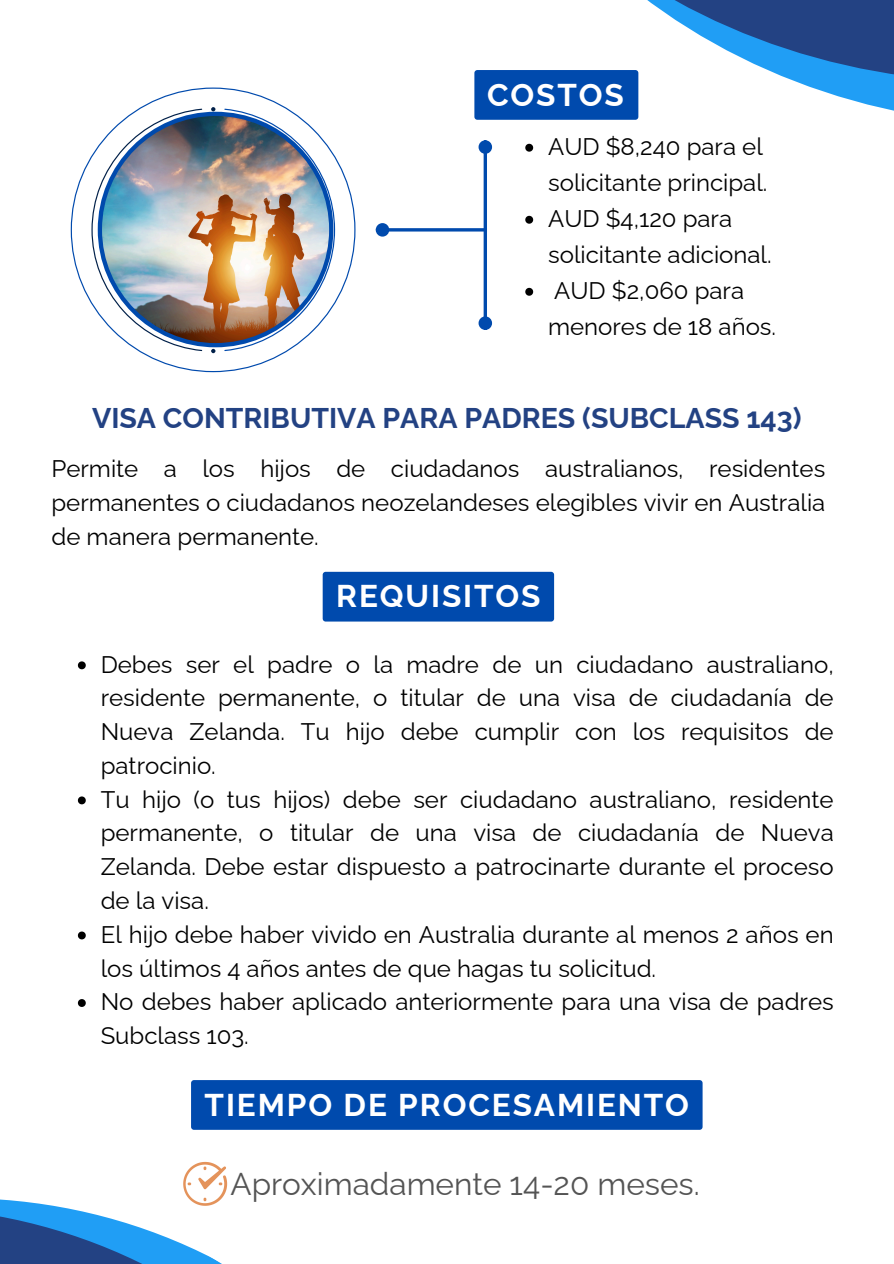
<style>
.page{position:relative;width:894px;height:1264px;background:#fff}
.page>*{position:absolute;margin:0;border:0;box-sizing:border-box;transform-origin:0 0}
.t1{font:700 31.5px "Raleway";letter-spacing:.06em;color:#fff}
.t2{font:31.5px "Raleway";color:#545454}
.t3{font:700 28.5px "Raleway";color:#234283}
.t4{font:24px/33.8px "Raleway";color:#000}
</style>
<div class="page">
<svg style="left:78px;top:661px;width:8px;height:8px"></svg>
<svg style="left:78px;top:796px;width:8px;height:8px"></svg>
<svg style="left:78px;top:931px;width:8px;height:8px"></svg>
<svg style="left:78px;top:999px;width:8px;height:7px"></svg>
<svg style="left:488px;top:0;width:405px;height:154px"></svg>
<div style="left:322px;top:572px;width:232px;height:49px;background:#004aad"></div>
<hr style="left:388px;top:228px;width:99px;height:3px;background:#004aad">
<div style="left:377px;top:225px;width:10px;height:10px;background:#004aad;border-radius:50%"></div>
<div style="left:375px;top:223px;width:14px;height:13px;border:3px solid #004aad;border-radius:50%"></div>
<svg style="left:483px;top:154px;width:4px;height:162px"></svg>
<div style="left:480px;top:318px;width:10px;height:10px;background:#004aad;border-radius:50%"></div>
<div style="left:478px;top:316px;width:14px;height:14px;border:3px solid #004aad;border-radius:50%"></div>
<div style="left:480px;top:142px;width:10px;height:10px;background:#004aad;border-radius:50%"></div>
<div style="left:478px;top:140px;width:14px;height:14px;border:3px solid #004aad;border-radius:50%"></div>
<div style="left:474px;top:70px;width:164px;height:50px;background:#004aad;border-radius:3px"></div>
<svg style="left:0;top:1129px;width:540px;height:134px"></svg>
<div style="left:191px;top:1080px;width:511px;height:49px;background:#004aad"></div>
<svg style="left:525px;top:144px;width:8px;height:8px"></svg>
<svg style="left:525px;top:216px;width:8px;height:8px"></svg>
<svg style="left:525px;top:288px;width:8px;height:8px"></svg>
<svg style="left:71px;top:87px;width:284px;height:285px"></svg>
<svg style="left:91px;top:109px;width:111px;height:242px"></svg>
<svg style="left:224px;top:109px;width:111px;height:242px"></svg>
<svg style="left:211px;top:349px;width:4px;height:4px"></svg>
<svg style="left:211px;top:107px;width:4px;height:4px"></svg>
<img style="left:98px;top:112px;width:235px;height:235px">
<svg style="left:183px;top:1161px;width:44px;height:44px"></svg>
<p class="t1" style="left:487px;top:76px;width:138px">COSTOS</p>
<p class="t4" style="left:548px;top:128px;width:221px;line-height:36px">AUD $8,240 para el solicitante principal.</p>
<p class="t4" style="left:548px;top:200px;width:225px;line-height:36px">AUD $4,120 para solicitante adicional.</p>
<p class="t4" style="left:548px;top:272px;width:229px;line-height:36px">AUD $2,060 para menores de 18 años.</p>
<p class="t3" style="left:92px;top:401px;width:710px">VISA CONTRIBUTIVA PARA PADRES (SUBCLASS 143)</p>
<p class="t4" style="left:51px;top:452px;width:775px;text-align:justify">Permite a los hijos de ciudadanos australianos, residentes permanentes o ciudadanos neozelandeses elegibles vivir en Australia de manera permanente.</p>
<h1 class="t1" style="left:336px;top:577px;width:206px">REQUISITOS</h1>
<h1 class="t4" style="left:101px;top:647px;width:734px;text-align:justify">Debes ser el padre o la madre de un ciudadano australiano, residente permanente, o titular de una visa de ciudadanía de Nueva Zelanda. Tu hijo debe cumplir con los requisitos de patrocinio.</h1>
<p class="t4" style="left:101px;top:782px;width:734px;text-align:justify">Tu hijo (o tus hijos) debe ser ciudadano australiano, residente permanente, o titular de una visa de ciudadanía de Nueva Zelanda. Debe estar dispuesto a patrocinarte durante el proceso de la visa.</p>
<p class="t4" style="left:101px;top:917px;width:734px">El hijo debe haber vivido en Australia durante al menos 2 años en los últimos 4 años antes de que hagas tu solicitud.</p>
<p class="t4" style="left:101px;top:984px;width:734px">No debes haber aplicado anteriormente para una visa de padres<br>Subclass 103.</p>
<h1 class="t1" style="left:204px;top:1085px;width:486px">TIEMPO DE PROCESAMIENTO</h1>
<p class="t2" style="left:230px;top:1165px;width:471px">Aproximadamente 14-20 meses.</p>
</div>
